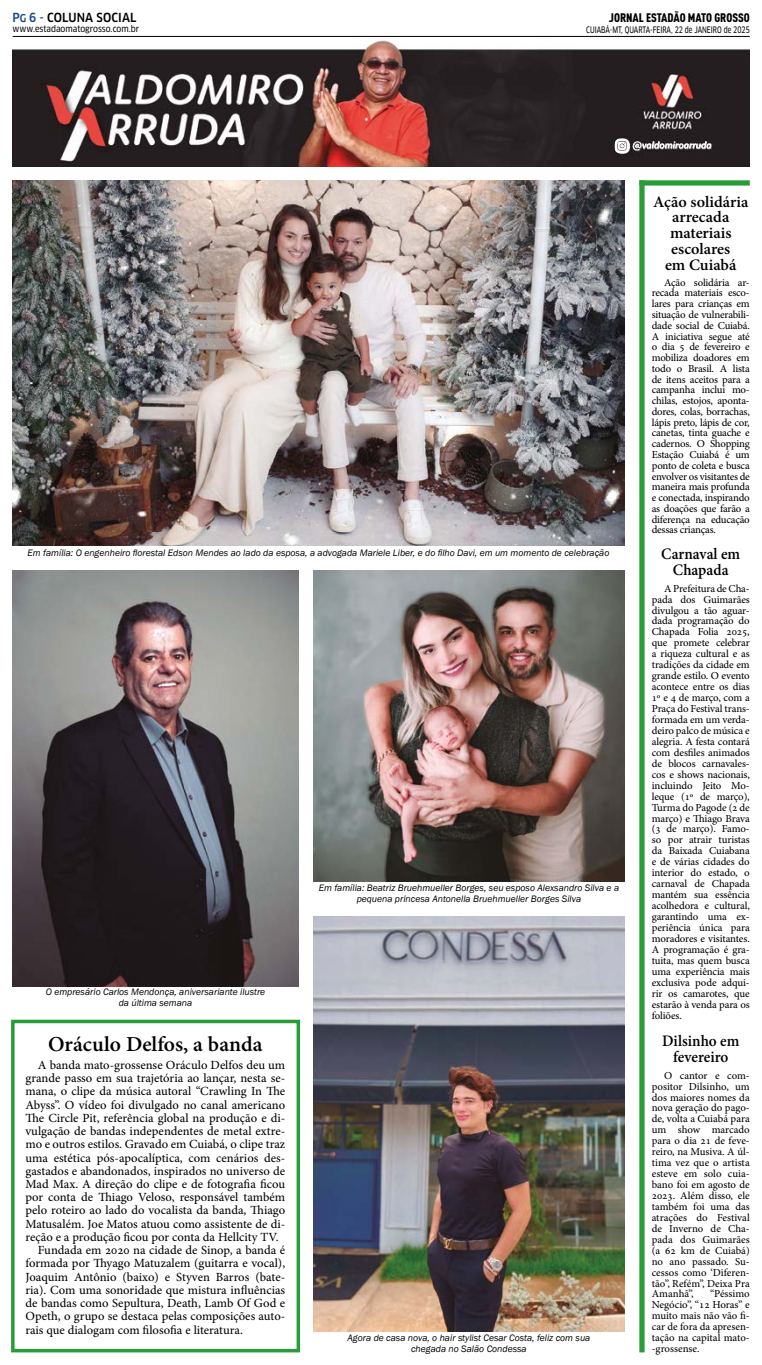
<style>
.page{position:relative;width:762px;height:1365px;background:#fff}
.page>*{position:absolute;margin:0;border:0;box-sizing:border-box;transform-origin:0 0}
.t1{font:700 21px "Adobe Hebrew";color:#000}
.t2{font:700 15.75px/15.8px "Adobe Hebrew";color:#000;text-align:center}
.t3{font:700 15.75px/15.8px "Adobe Hebrew";color:#000;text-align:center;scale:.94 1}
.t4{font:12.25px "Adobe Hebrew";color:#000}
.t5{font:12.25px "DIN Cond Black Alternate";color:#000}
.t6{font:500 condensed 12.25px "Clan OT";letter-spacing:.01em;color:#000}
.t7{font:10.5px/10.9px "Adobe Hebrew";letter-spacing:-.01em;color:#000;text-align:justify}
.t8{font:italic 9.62px/10.5px "Franklin Gothic";color:#000;text-align:center}
.t9{font:8.75px "Clan OT Narrow News";color:#000;scale:.8 1}
.t10{font:8.75px "Clan OT Narrow News";color:#000}
.s1{color:#17428b}
.s2{font-size:10.5px;color:#17428b}
</style>
<div class="page">
<hr style="left:13px;top:36px;width:736px;height:1px;background:#000">
<img style="left:13px;top:40px;width:736px;height:10px">
<img style="left:13px;top:50px;width:736px;height:117px">
<img style="left:614px;top:138px;width:15px;height:15px">
<div style="left:639px;top:180px;width:110px;height:5px;background:#289c38"></div>
<div style="left:639px;top:180px;width:5px;height:1172px;background:#289c38"></div>
<img style="left:13px;top:571px;width:285px;height:415px">
<img style="left:313px;top:571px;width:311px;height:310px">
<img style="left:313px;top:916px;width:311px;height:415px">
<div style="left:11px;top:1019px;width:289px;height:333px;border:4px solid #289c38"></div>
<img style="left:13px;top:180px;width:611px;height:365px">
<p class="t6" style="left:13px;top:10px;width:125px"><span class="s1">P</span><span class="s2">G</span> <span class="s1">6 -</span> COLUNA SOCIAL</p>
<p class="t10" style="left:13px;top:24px;width:128px">www.estadaomatogrosso.com.br</p>
<p class="t5" style="left:608px;top:10px;width:142px">JORNAL ESTADÃO MATO GROSSO</p>
<p class="t9" style="left:586px;top:25px;width:206px">CUIABÁ-MT, QUARTA-FEIRA, 22 de JANEIRO de 2025</p>
<p class="t8" style="left:28px;top:547px;width:583px">Em família: O engenheiro florestal Edson Mendes ao lado da esposa, a advogada Mariele Liber, e do filho Davi, em um momento de celebração</p>
<p class="t8" style="left:319px;top:882px;width:302px">Em família: Beatriz Bruehmueller Borges, seu esposo Alexsandro Silva e a pequena princesa Antonella Bruehmueller Borges Silva</p>
<p class="t8" style="left:46px;top:987px;width:221px">O empresário Carlos Mendonça, aniversariante ilustre da última semana</p>
<h1 class="t1" style="left:48px;top:1030px;width:216px">Oráculo Delfos, a banda</h1>
<p class="t4" style="left:38px;top:1057px;width:249px">A banda mato-grossense Oráculo Delfos deu um</p>
<p class="t4" style="left:25px;top:1070px;width:261px">grande passo em sua trajetória ao lançar, nesta se-</p>
<p class="t4" style="left:25px;top:1083px;width:261px">mana, o clipe da música autoral “Crawling In The</p>
<p class="t4" style="left:25px;top:1097px;width:261px">Abyss”. O vídeo foi divulgado no canal americano</p>
<p class="t4" style="left:25px;top:1110px;width:261px">The Circle Pit, referência global na produção e di-</p>
<p class="t4" style="left:25px;top:1123px;width:261px">vulgação de bandas independentes de metal extre-</p>
<p class="t4" style="left:25px;top:1136px;width:261px">mo e outros estilos. Gravado em Cuiabá, o clipe traz</p>
<p class="t4" style="left:25px;top:1149px;width:261px">uma estética pós-apocalíptica, com cenários des-</p>
<p class="t4" style="left:25px;top:1163px;width:261px">gastados e abandonados, inspirados no universo de</p>
<p class="t4" style="left:25px;top:1176px;width:261px">Mad Max. A direção do clipe e de fotografia ficou</p>
<p class="t4" style="left:25px;top:1189px;width:261px">por conta de Thiago Veloso, responsável também</p>
<p class="t4" style="left:25px;top:1202px;width:261px">pelo roteiro ao lado do vocalista da banda, Thiago</p>
<p class="t4" style="left:25px;top:1216px;width:261px">Matusalém. Joe Matos atuou como assistente de di-</p>
<p class="t4" style="left:25px;top:1229px;width:254px">reção e a produção ficou por conta da Hellcity TV.</p>
<p class="t4" style="left:38px;top:1242px;width:249px">Fundada em 2020 na cidade de Sinop, a banda é</p>
<p class="t4" style="left:25px;top:1255px;width:261px">formada por Thyago Matuzalem (guitarra e vocal),</p>
<p class="t4" style="left:25px;top:1268px;width:261px">Joaquim Antônio (baixo) e Styven Barros (bate-</p>
<p class="t4" style="left:25px;top:1282px;width:261px">ria). Com uma sonoridade que mistura influências</p>
<p class="t4" style="left:25px;top:1295px;width:261px">de bandas como Sepultura, Death, Lamb Of God e</p>
<p class="t4" style="left:25px;top:1308px;width:261px">Opeth, o grupo se destaca pelas composições auto-</p>
<p class="t4" style="left:25px;top:1321px;width:219px">rais que dialogam com filosofia e literatura.</p>
<p class="t8" style="left:347px;top:1332px;width:244px">Agora de casa nova, o hair stylist Cesar Costa, feliz com sua chegada no Salão Condessa</p>
<h2 class="t2" style="left:653px;top:194px;width:97px">Ação solidária arrecada materiais escolares<br>em Cuiabá</h2>
<p class="t7" style="left:651px;top:277px;width:99px;text-indent:12px">Ação solidária ar&shy;recada materiais esco&shy;lares para crianças em situação de vulnerabili&shy;dade social de Cuiabá.<br>A iniciativa segue até o dia 5 de fevereiro e mobiliza doadores em todo o Brasil. A lista de itens aceitos para a campanha inclui mo&shy;chilas, estojos, aponta&shy;dores, colas, borrachas, lápis preto, lápis de cor, canetas, tinta guache e cadernos. O Shopping Estação Cuiabá é um ponto de coleta e busca envolver os visitantes de maneira mais profunda e conectada, inspirando as doações que farão a diferença na educação dessas crianças.</p>
<h2 class="t3" style="left:661px;top:546px;width:86px">Carnaval em<br>Chapada</h2>
<p class="t7" style="left:651px;top:582px;width:99px;text-indent:12px">A Prefeitura de Cha&shy;pada dos Guimarães divulgou a tão aguar&shy;dada programação do Chapada Folia 2025, que promete celebrar a riqueza cultural e as tradições da cidade em grande estilo. O evento acontece entre os dias 1º e 4 de março, com a Praça do Festival trans&shy;formada em um verda&shy;deiro palco de música e alegria. A festa contará com desfiles animados de blocos carnavales&shy;cos e shows nacionais, incluindo Jeito Mo&shy;leque (1º de março), Turma do Pagode (2 de março) e Thiago Brava (3 de março). Famo&shy;so por atrair turistas da Baixada Cuiabana e de várias cidades do interior do estado, o carnaval de Chapada mantém sua essência acolhedora e cultural, garantindo uma ex&shy;periência única para moradores e visitantes.<br>A programação é gra&shy;tuita, mas quem busca uma experiência mais exclusiva pode adqui&shy;rir os camarotes, que estarão à venda para os foliões.</p>
<h2 class="t3" style="left:662px;top:1032px;width:84px">Dilsinho em fevereiro</h2>
<p class="t7" style="left:651px;top:1069px;width:99px;text-indent:12px">O cantor e com&shy;positor Dilsinho, um dos maiores nomes da nova geração do pago&shy;de, volta a Cuiabá para um show marcado para o dia 21 de feve&shy;reiro, na Musiva. A úl&shy;tima vez que o artista esteve em solo cuia&shy;bano foi em agosto de 2023. Além disso, ele também foi uma das atrações do Festival de Inverno de Cha&shy;pada dos Guimarães (a 62 km de Cuiabá) no ano passado. Su&shy;cessos como ‘Diferen&shy;tão”, Refém”, Deixa Pra Amanhã”,</p>
<p class="t7" style="left:651px;top:1288px;width:99px;text-indent:58px">“Péssimo Negócio”, “12 Horas” e muito mais não vão fi&shy;car de fora da apresen&shy;tação na capital mato--grossense.</p>
</div>
